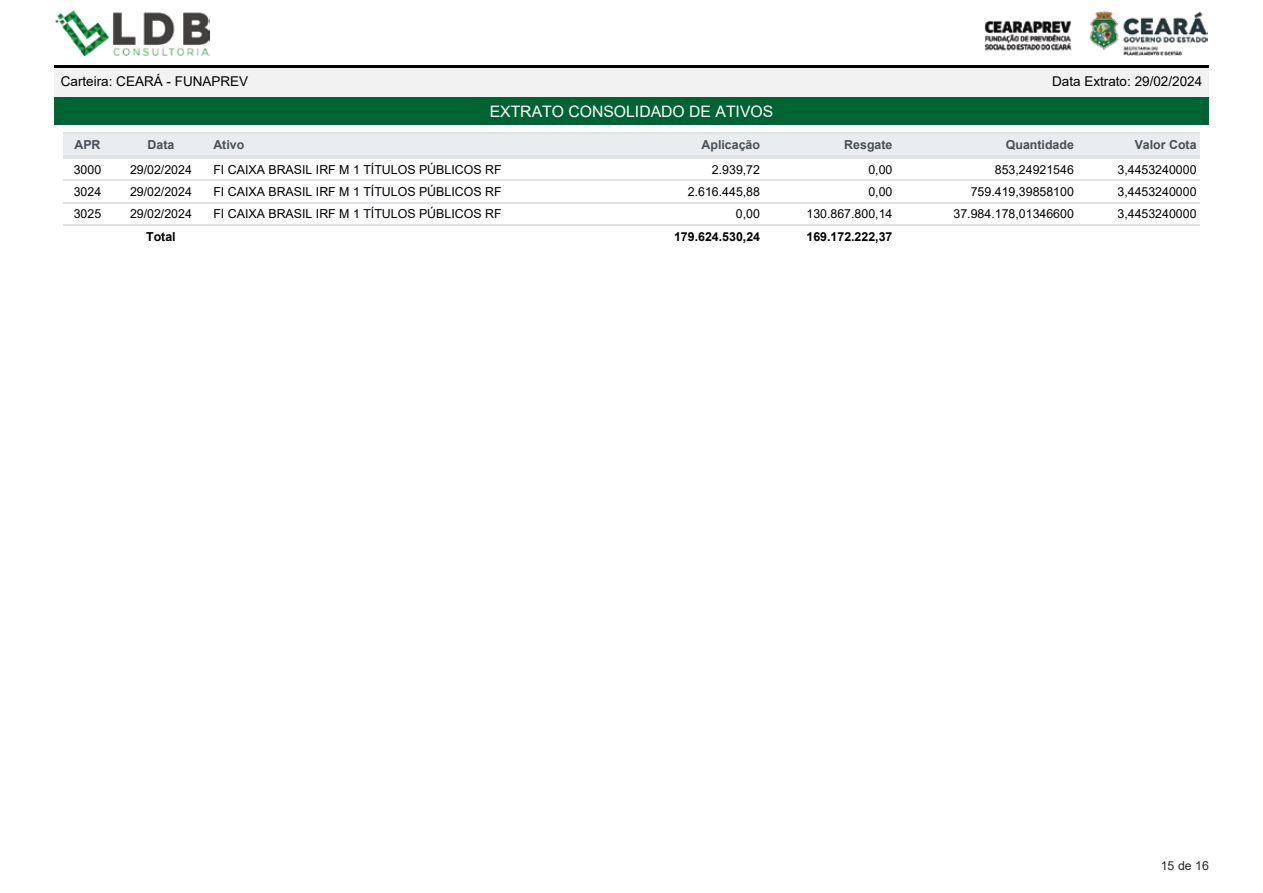
<style>
.page{position:relative;width:1263px;height:893px;background:#fff}
.page>*{position:absolute;margin:0;border:0;box-sizing:border-box;transform-origin:0 0}
.t1{font:15.75px "Arial";color:#fff}
.t2{font:13.5px "Arial";color:#000}
.t3{font:12.3px "Arial";color:#000}
.t4{font:700 12.3px "Arial";color:#484f57}
.t5{font:700 12.3px "Arial";color:#000}
.t6{font:12.3px "Arial";color:#262627}
</style>
<div class="page">
<div style="left:54px;top:65px;width:1155px;height:33px;background:#f3f2f2"></div>
<hr style="left:54px;top:65px;width:1155px;height:3px;background:#000">
<div style="left:54px;top:98px;width:1155px;height:27px;background:#006333"></div>
<img style="left:55px;top:10px;width:155px;height:45px">
<img style="left:984px;top:11px;width:224px;height:44px">
<div style="left:63px;top:133px;width:49px;height:25px;background:#eaedef"></div>
<hr style="left:63px;top:133px;width:49px;height:1px;background:#dfe2e6">
<hr style="left:63px;top:155px;width:49px;height:3px;background:#dfe2e6">
<div style="left:112px;top:133px;width:98px;height:25px;background:#eaedef"></div>
<hr style="left:112px;top:133px;width:98px;height:1px;background:#dfe2e6">
<hr style="left:112px;top:155px;width:98px;height:3px;background:#dfe2e6">
<div style="left:210px;top:133px;width:421px;height:25px;background:#eaedef"></div>
<hr style="left:210px;top:133px;width:421px;height:1px;background:#dfe2e6">
<hr style="left:210px;top:155px;width:421px;height:3px;background:#dfe2e6">
<div style="left:631px;top:133px;width:132px;height:25px;background:#eaedef"></div>
<hr style="left:631px;top:133px;width:132px;height:1px;background:#dfe2e6">
<hr style="left:631px;top:155px;width:132px;height:3px;background:#dfe2e6">
<div style="left:763px;top:133px;width:133px;height:25px;background:#eaedef"></div>
<hr style="left:763px;top:133px;width:133px;height:1px;background:#dfe2e6">
<hr style="left:763px;top:155px;width:133px;height:3px;background:#dfe2e6">
<div style="left:896px;top:133px;width:181px;height:25px;background:#eaedef"></div>
<hr style="left:896px;top:133px;width:181px;height:1px;background:#dfe2e6">
<hr style="left:896px;top:155px;width:181px;height:3px;background:#dfe2e6">
<div style="left:1077px;top:133px;width:123px;height:25px;background:#eaedef"></div>
<hr style="left:1077px;top:133px;width:123px;height:1px;background:#dfe2e6">
<hr style="left:1077px;top:155px;width:123px;height:3px;background:#dfe2e6">
<hr style="left:63px;top:158px;width:49px;height:1px;background:#dfe2e6">
<hr style="left:112px;top:158px;width:98px;height:1px;background:#dfe2e6">
<hr style="left:210px;top:158px;width:421px;height:1px;background:#dfe2e6">
<hr style="left:631px;top:158px;width:132px;height:1px;background:#dfe2e6">
<hr style="left:763px;top:158px;width:133px;height:1px;background:#dfe2e6">
<hr style="left:896px;top:158px;width:181px;height:1px;background:#dfe2e6">
<hr style="left:1077px;top:158px;width:123px;height:1px;background:#dfe2e6">
<hr style="left:63px;top:180px;width:49px;height:1px;background:#dfe2e6">
<hr style="left:112px;top:180px;width:98px;height:1px;background:#dfe2e6">
<hr style="left:210px;top:180px;width:421px;height:1px;background:#dfe2e6">
<hr style="left:631px;top:180px;width:132px;height:1px;background:#dfe2e6">
<hr style="left:763px;top:180px;width:133px;height:1px;background:#dfe2e6">
<hr style="left:896px;top:180px;width:181px;height:1px;background:#dfe2e6">
<hr style="left:1077px;top:180px;width:123px;height:1px;background:#dfe2e6">
<hr style="left:63px;top:202px;width:49px;height:1px;background:#dfe2e6">
<hr style="left:112px;top:202px;width:98px;height:1px;background:#dfe2e6">
<hr style="left:210px;top:202px;width:421px;height:1px;background:#dfe2e6">
<hr style="left:631px;top:202px;width:132px;height:1px;background:#dfe2e6">
<hr style="left:763px;top:202px;width:133px;height:1px;background:#dfe2e6">
<hr style="left:896px;top:202px;width:181px;height:1px;background:#dfe2e6">
<hr style="left:1077px;top:202px;width:123px;height:1px;background:#dfe2e6">
<hr style="left:63px;top:224px;width:49px;height:1px;background:#dfe2e6">
<hr style="left:112px;top:224px;width:98px;height:1px;background:#dfe2e6">
<hr style="left:210px;top:224px;width:421px;height:1px;background:#dfe2e6">
<hr style="left:631px;top:224px;width:132px;height:1px;background:#dfe2e6">
<hr style="left:763px;top:224px;width:133px;height:1px;background:#dfe2e6">
<hr style="left:896px;top:224px;width:181px;height:1px;background:#dfe2e6">
<hr style="left:1077px;top:224px;width:123px;height:1px;background:#dfe2e6">
<p class="t2" style="left:61px;top:72px;width:189px">Carteira: CEARÁ - FUNAPREV</p>
<p class="t2" style="left:1052px;top:72px;width:152px">Data Extrato: 29/02/2024</p>
<p class="t1" style="left:490px;top:101px;width:285px">EXTRATO CONSOLIDADO DE ATIVOS</p>
<p class="t4" style="left:74px;top:136px;width:28px">APR</p>
<p class="t4" style="left:148px;top:136px;width:28px">Data</p>
<p class="t4" style="left:213px;top:136px;width:32px">Ativo</p>
<p class="t4" style="left:701px;top:136px;width:60px">Aplicação</p>
<p class="t4" style="left:844px;top:136px;width:50px">Resgate</p>
<p class="t4" style="left:1006px;top:136px;width:70px">Quantidade</p>
<p class="t4" style="left:1135px;top:136px;width:63px">Valor Cota</p>
<p class="t3" style="left:74px;top:161px;width:29px">3000</p>
<p class="t3" style="left:130px;top:161px;width:63px">29/02/2024</p>
<p class="t3" style="left:213px;top:161px;width:290px">FI CAIXA BRASIL IRF M 1 TÍTULOS PÚBLICOS RF</p>
<p class="t3" style="left:712px;top:161px;width:50px">2.939,72</p>
<p class="t3" style="left:868px;top:161px;width:26px">0,00</p>
<p class="t3" style="left:995px;top:161px;width:81px">853,24921546</p>
<p class="t3" style="left:1117px;top:161px;width:81px">3,4453240000</p>
<p class="t3" style="left:74px;top:183px;width:29px">3024</p>
<p class="t3" style="left:130px;top:183px;width:63px">29/02/2024</p>
<p class="t3" style="left:213px;top:183px;width:290px">FI CAIXA BRASIL IRF M 1 TÍTULOS PÚBLICOS RF</p>
<p class="t3" style="left:688px;top:183px;width:74px">2.616.445,88</p>
<p class="t3" style="left:868px;top:183px;width:26px">0,00</p>
<p class="t3" style="left:971px;top:183px;width:105px">759.419,39858100</p>
<p class="t3" style="left:1117px;top:183px;width:81px">3,4453240000</p>
<p class="t3" style="left:74px;top:205px;width:29px">3025</p>
<p class="t3" style="left:130px;top:205px;width:63px">29/02/2024</p>
<p class="t3" style="left:213px;top:205px;width:290px">FI CAIXA BRASIL IRF M 1 TÍTULOS PÚBLICOS RF</p>
<p class="t3" style="left:736px;top:205px;width:26px">0,00</p>
<p class="t3" style="left:806px;top:205px;width:88px">130.867.800,14</p>
<p class="t3" style="left:953px;top:205px;width:122px">37.984.178,01346600</p>
<p class="t3" style="left:1117px;top:205px;width:81px">3,4453240000</p>
<p class="t5" style="left:146px;top:228px;width:31px">Total</p>
<p class="t5" style="left:674px;top:228px;width:88px">179.624.530,24</p>
<p class="t5" style="left:806px;top:228px;width:88px">169.172.222,37</p>
<p class="t6" style="left:1161px;top:857px;width:50px">15 de 16</p>
</div>
